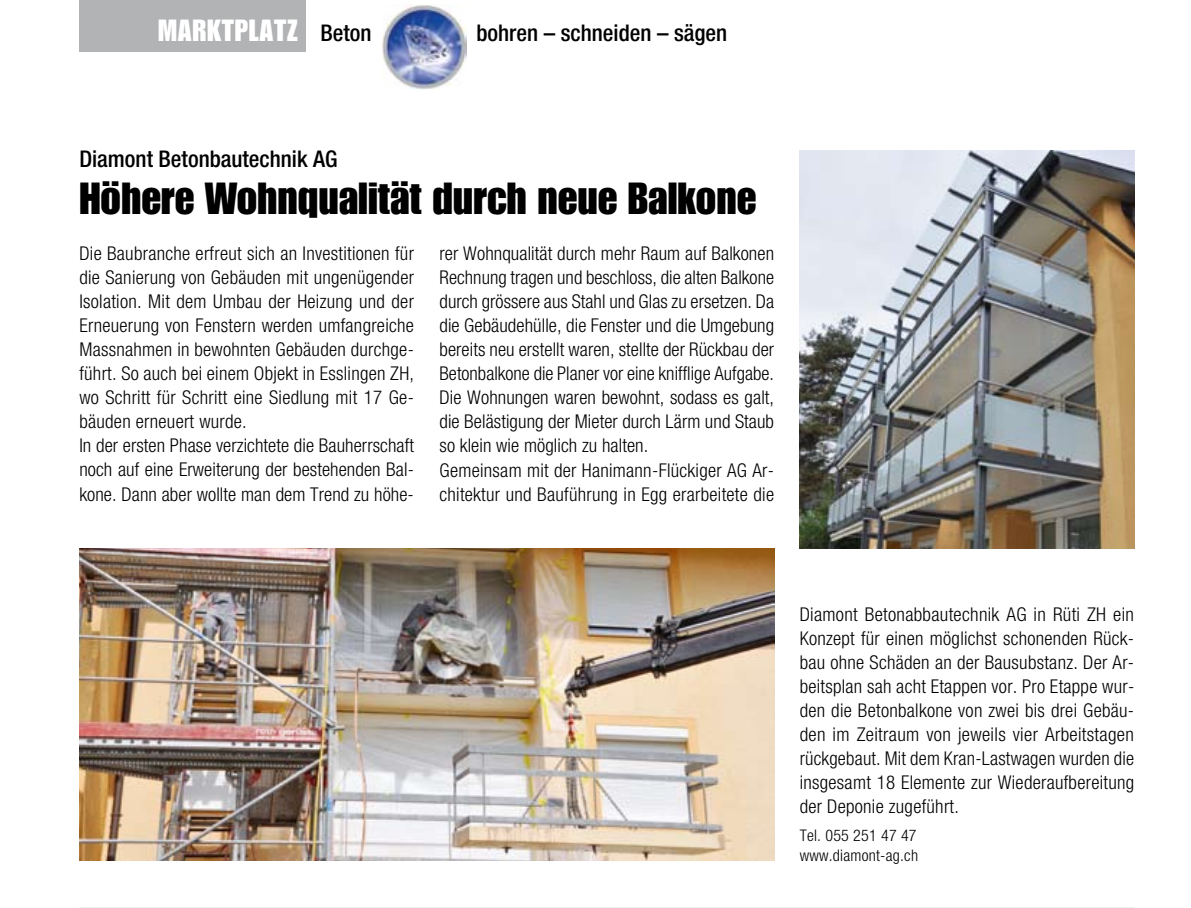
<style>
.page{position:relative;width:1191px;height:908px;background:#fff}
.page>*{position:absolute;margin:0;border:0;box-sizing:border-box;transform-origin:0 0}
.t1{font:44px "Impact LT Std";color:#000}
.t2{font:30px "Impact LT Std";letter-spacing:.025em;color:#fff}
.t3{font:500 condensed 23px "Helvetica Neue LT Pro";color:#000}
.t4{font:300 condensed 19px/24px "Helvetica Neue LT Pro";letter-spacing:.005em;color:#000}
.t5{font:300 condensed 16px/20px "Helvetica Neue LT Pro";letter-spacing:.015em;color:#000}
</style>
<div class="page">
<div style="left:79px;top:0;width:227px;height:51px;background:#b1b3b4"></div>
<hr style="left:79px;top:907px;width:1055px;height:1px;background:#000">
<img style="left:79px;top:548px;width:695px;height:312px">
<img style="left:799px;top:150px;width:335px;height:398px">
<img style="left:383px;top:4px;width:84px;height:85px">
<h2 class="t2" style="left:158px;top:13px;width:141px">MARKTPLATZ</h2>
<p class="t3" style="left:320px;top:19px;width:53px">Beton</p>
<p class="t3" style="left:476px;top:19px;width:252px">bohren – schneiden – sägen</p>
<p class="t3" style="left:79px;top:145px;width:260px">Diamont Betonbautechnik AG</p>
<h1 class="t1" style="left:79px;top:173px;width:678px">Höhere Wohnqualität durch neue Balkone</h1>
<p class="t4" style="left:439px;top:241px;width:336px">rer Wohnqualität durch mehr Raum auf Balkonen Rechnung tragen und beschloss, die alten Balkone durch grössere aus Stahl und Glas zu ersetzen. Da die Gebäudehülle, die Fenster und die Umgebung bereits neu erstellt waren, stellte der Rückbau der Betonbalkone die Planer vor eine knifflige Aufgabe.<br>Die Wohnungen waren bewohnt, sodass es galt, die Belästigung der Mieter durch Lärm und Staub so klein wie möglich zu halten.<br>Gemeinsam mit der Hanimann-Flückiger AG Ar&shy;chitektur und Bauführung in Egg erarbeitete die</p>
<p class="t4" style="left:79px;top:241px;width:336px">Die Baubranche erfreut sich an Investitionen für die Sanierung von Gebäuden mit ungenügender Isolation. Mit dem Umbau der Heizung und der Erneuerung von Fenstern werden umfangreiche Massnahmen in bewohnten Gebäuden durchge&shy;führt. So auch bei einem Objekt in Esslingen ZH, wo Schritt für Schritt eine Siedlung mit 17 Ge&shy;bäuden erneuert wurde.<br>In der ersten Phase verzichtete die Bauherrschaft noch auf eine Erweiterung der bestehenden Bal&shy;kone. Dann aber wollte man dem Trend zu höhe-</p>
<p class="t4" style="left:799px;top:601px;width:336px;text-align:justify">Diamont Betonabbautechnik AG in Rüti ZH ein Konzept für einen möglichst schonenden Rück&shy;bau ohne Schäden an der Bausubstanz. Der Ar&shy;beitsplan sah acht Etappen vor. Pro Etappe wur&shy;den die Betonbalkone von zwei bis drei Gebäu&shy;den im Zeitraum von jeweils vier Arbeitstagen rückgebaut. Mit dem Kran-Lastwagen wurden die insgesamt 18 Elemente zur Wiederaufbereitung der Deponie zugeführt.</p>
<p class="t5" style="left:799px;top:824px;width:120px">Tel. 055 251 47 47 www.diamont-ag.ch</p>
</div>
